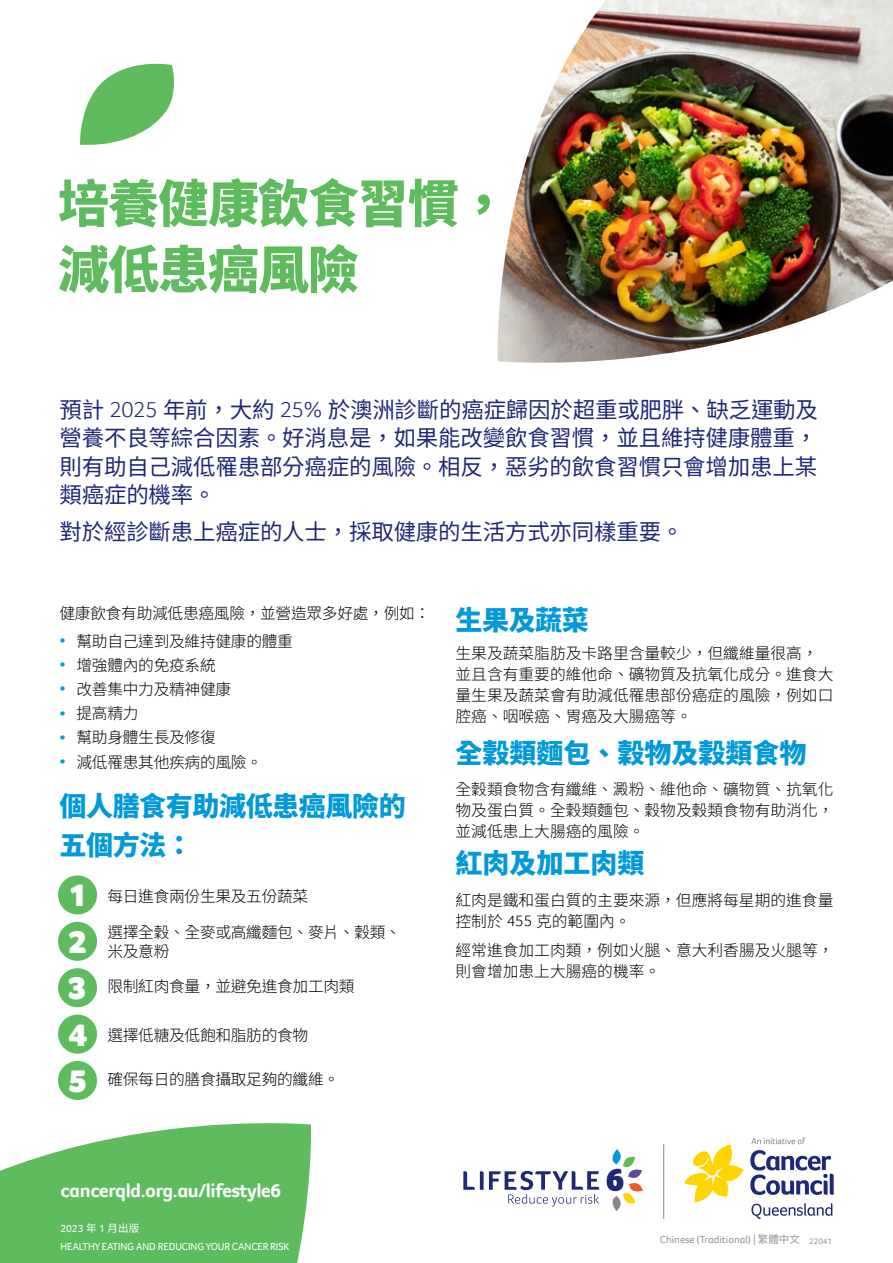
<style>
.page{position:relative;width:893px;height:1263px;background:#fff}
.page>*{position:absolute;margin:0;border:0;box-sizing:border-box;transform-origin:0 0}
.t1{font:900 51px/66px "Noto Sans CJ Ktc";letter-spacing:-.02em;color:#5ebc5e}
.Poster_title_3{font:900 32.85px "Foco CC";color:#fff}
.H2_DkBlue{font:900 27px/39.8px "Noto Sans CJ Ktc";letter-spacing:-.015em;color:#0099da}
.H2_DkBlue-2{font:22.5px/28.5px "Noto Sans CJ Ktc";letter-spacing:-.01em;color:#1f2879;text-align:justify}
.t2{font:700 19.5px "Foco CC";letter-spacing:-.02em;color:#fff}
.Bullets{font:300 15.75px/21px "Noto Sans CJ Ktc";color:#000}
.Bullets-2{font:300 15.75px/18.8px "Noto Sans CJ Ktc";letter-spacing:-.02em;color:#000}
.H2_DkBlue-3{font:300 15.75px "Noto Sans CJ Ktc";letter-spacing:-.02em;color:#000}
.t3{font:10.5px "Foco CC";letter-spacing:-.01em;color:#fff}
.t4{font:10.5px "Foco CC";color:#939598}
.t5{font:8.25px "Foco CC";color:#939598}
.s1{font-family:"Foco CC";font-weight:300}
.s2{font-family:"Foco CC";font-weight:700;color:#0099da}
.s3{font-family:"Foco CC"}
.s4{font-family:"Noto Sans CJ Ktc"}
</style>
<div class="page">
<svg style="left:0;top:1095px;width:311px;height:168px;fill:#5ebc5e"></svg>
<img style="left:497px;top:0;width:396px;height:363px">
<svg style="left:463px;top:1171px;width:136px;height:35px"></svg>
<svg style="left:684px;top:1144px;width:60px;height:58px"></svg>
<svg style="left:750px;top:1150px;width:84px;height:45px"></svg>
<svg style="left:751px;top:1203px;width:81px;height:16px"></svg>
<hr style="left:663px;top:1144px;width:1px;height:75px;background:#878787">
<svg style="left:607px;top:1149px;width:36px;height:62px"></svg>
<svg style="left:751px;top:1137px;width:54px;height:7px"></svg>
<svg style="left:80px;top:63px;width:94px;height:82px"></svg>
<div style="left:58px;top:875px;width:39px;height:39px;background:#5ebc5e;border-radius:50%"></div>
<div style="left:58px;top:922px;width:39px;height:39px;background:#5ebc5e;border-radius:50%"></div>
<div style="left:58px;top:968px;width:39px;height:39px;background:#5ebc5e;border-radius:50%"></div>
<div style="left:58px;top:1014px;width:39px;height:39px;background:#5ebc5e;border-radius:50%"></div>
<div style="left:58px;top:1061px;width:39px;height:39px;background:#5ebc5e;border-radius:50%"></div>
<p class="t1" style="left:58px;top:172px;width:452px">培養健康飲食習慣，減低患癌風險</p>
<p class="H2_DkBlue-2" style="left:60px;top:396px;width:760px">預計 <span class="s1">2025</span> 年前，大約 <span class="s1">25%</span> 於澳洲診斷的癌症歸因於超重或肥胖、缺乏運動及營養不良等綜合因素。好消息是，如果能改變飲食習慣，並且維持健康體重，則有助自己減低罹患部分癌症的風險。相反，惡劣的飲食習慣只會增加患上某類癌症的機率。</p>
<p class="H2_DkBlue-2" style="left:60px;top:518px;width:625px">對於經診斷患上癌症的人士，採取健康的生活方式亦同樣重要。</p>
<p class="H2_DkBlue-3" style="left:60px;top:605px;width:372px">健康飲食有助減低患癌風險，並營造眾多好處，例如：</p>
<p class="Bullets-2" style="left:60px;top:632px;width:235px"><span class="s2">•</span> 幫助自己達到及維持健康的體重</p>
<p class="Bullets-2" style="left:60px;top:656px;width:158px"><span class="s2">•</span> 增強體內的免疫系統</p>
<p class="Bullets-2" style="left:60px;top:680px;width:173px"><span class="s2">•</span> 改善集中力及精神健康</p>
<p class="Bullets" style="left:60px;top:703px;width:81px"><span class="s2">•</span> 提高精力</p>
<p class="Bullets-2" style="left:60px;top:729px;width:158px"><span class="s2">•</span> 幫助身體生長及修復</p>
<p class="Bullets-2" style="left:60px;top:753px;width:204px"><span class="s2">•</span> 減低罹患其他疾病的風險。</p>
<p class="H2_DkBlue" style="left:60px;top:786px;width:348px">個人膳食有助減低患癌風險的五個方法：</p>
<p class="Poster_title_3" style="left:68px;top:874px;width:21px">1</p>
<p class="Poster_title_3" style="left:68px;top:920px;width:21px">2</p>
<p class="Poster_title_3" style="left:68px;top:966px;width:21px">3</p>
<p class="Poster_title_3" style="left:68px;top:1013px;width:21px">4</p>
<p class="Poster_title_3" style="left:68px;top:1059px;width:21px">5</p>
<p class="Bullets-2" style="left:107px;top:887px;width:202px">每日進食兩份生果及五份蔬菜</p>
<p class="Bullets-2" style="left:107px;top:923px;width:295px">選擇全穀、全麥或高纖麵包、麥片、穀類、米及意粉</p>
<p class="Bullets-2" style="left:107px;top:977px;width:249px">限制紅肉食量，並避免進食加工肉類</p>
<p class="Bullets-2" style="left:107px;top:1026px;width:202px">選擇低糖及低飽和脂肪的食物</p>
<p class="Bullets-2" style="left:107px;top:1070px;width:233px">確保每日的膳食攝取足夠的纖維。</p>
<p class="H2_DkBlue" style="left:455px;top:600px;width:135px">生果及蔬菜</p>
<p class="Bullets" style="left:455px;top:643px;width:379px">生果及蔬菜脂肪及卡路里含量較少，但纖維量很高，並且含有重要的維他命、礦物質及抗氧化成分。進食大量生果及蔬菜會有助減低罹患部份癌症的風險，例如口腔癌、咽喉癌、胃癌及大腸癌等。</p>
<p class="H2_DkBlue" style="left:455px;top:734px;width:353px">全穀類麵包、穀物及穀類食物</p>
<p class="Bullets" style="left:455px;top:779px;width:380px;text-align:justify">全穀類食物含有纖維、澱粉、維他命、礦物質、抗氧化物及蛋白質。全穀類麵包、穀物及穀類食物有助消化，並減低患上大腸癌的風險。</p>
<p class="H2_DkBlue" style="left:455px;top:844px;width:190px">紅肉及加工肉類</p>
<p class="Bullets" style="left:455px;top:890px;width:379px">紅肉是鐵和蛋白質的主要來源，但應將每星期的進食量控制於 <span class="s3">455</span> 克的範圍內。</p>
<p class="Bullets" style="left:455px;top:940px;width:380px">經常進食加工肉類，例如火腿、意大利香腸及火腿等，則會增加患上大腸癌的機率。</p>
<p class="t2" style="left:60px;top:1177px;width:222px">cancerqld.org.au/lifestyle6</p>
<p class="t3" style="left:60px;top:1221px;width:80px">2023 <span class="s4">年</span> 1 <span class="s4">月出版</span></p>
<p class="t3" style="left:60px;top:1240px;width:230px">HEALTHY EATING AND REDUCING YOUR CANCER RISK</p>
<p class="t4" style="left:660px;top:1232px;width:142px">Chinese (Traditional) | <span class="s4">繁體中文</span></p>
<p class="t5" style="left:809px;top:1236px;width:24px">22041</p>
</div>
